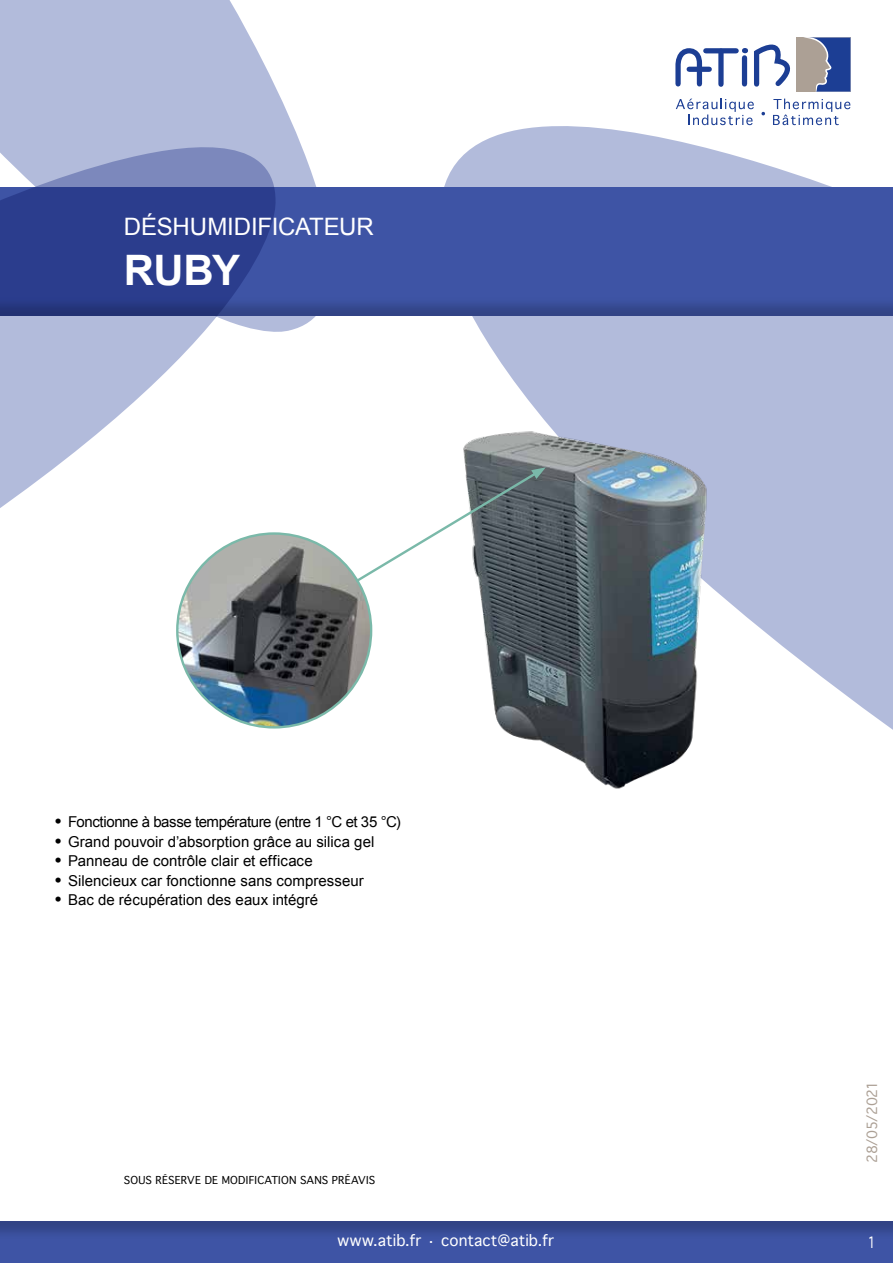
<style>
.page{position:relative;width:893px;height:1263px;background:#fff}
.page>*{position:absolute;margin:0;border:0;box-sizing:border-box;transform-origin:0 0}
.t1{font:700 42px "Arial";color:#fff}
.t2{font:24px "Arial";letter-spacing:-.005em;color:#fff}
.t3{font:15px "Arial";color:#000}
.t4{font:15px "Arial";letter-spacing:-.03em;color:#000}
.t5{font:15px "Geneva";letter-spacing:.025em;color:#fff}
.t6{font:15px "Geneva";letter-spacing:.025em;color:#fff;scale:.8 1}
.t7{font:13.5px "Geneva";letter-spacing:-.035em;color:#aca095}
.t8{font:10.5px "Geneva";letter-spacing:.025em;color:#000}
.s1{font-family:"Times";font-size:18px}
</style>
<div class="page">
<svg style="left:424px;top:47px;width:469px;height:683px;fill:#b2bbdb"></svg>
<div style="left:0;top:1220px;width:893px;height:43px;background:#000;opacity:.2"></div>
<svg style="left:0;top:0;width:333px;height:332px;fill:#b2bbdb"></svg>
<div style="left:0;top:185px;width:893px;height:130px;background:#000;opacity:.2"></div>
<svg style="left:0;top:100px;width:285px;height:408px"></svg>
<svg style="left:673px;top:37px;width:177px;height:88px"></svg>
<img style="left:453px;top:421px;width:264px;height:368px">
<img style="left:177px;top:533px;width:194px;height:194px;border-radius:97px">
<svg style="left:353px;top:467px;width:193px;height:117px"></svg>
<h2 class="t2" style="left:124px;top:211px;width:251px">déshumidificateur</h2>
<h1 class="t1" style="left:124px;top:243px;width:118px">ruby</h1>
<p class="t4" style="left:55px;top:812px;width:347px"><span class="s1">•</span> Fonctionne à basse température (entre 1 °C et 35 °C)</p>
<p class="t3" style="left:55px;top:832px;width:321px"><span class="s1">•</span> Grand pouvoir d’absorption grâce au silica gel</p>
<p class="t3" style="left:55px;top:851px;width:259px"><span class="s1">•</span> Panneau de contrôle clair et efficace</p>
<p class="t3" style="left:55px;top:871px;width:310px"><span class="s1">•</span> Silencieux car fonctionne sans compresseur</p>
<p class="t3" style="left:55px;top:890px;width:264px"><span class="s1">•</span> Bac de récupération des eaux intégré</p>
<p class="t8" style="left:124px;top:1174px;width:252px">SOUS RÉSERVE DE MODIFICATION SANS PRÉAVIS</p>
<p class="t7" style="left:864px;top:1163px;width:84px;rotate:-90deg">28/05/2021</p>
<p class="t5" style="left:337px;top:1232px;width:218px">WWW.ATIB.FR · CONTACT@ATIB.FR</p>
<p class="t6" style="left:868px;top:1234px;width:12px">1</p>
</div>
